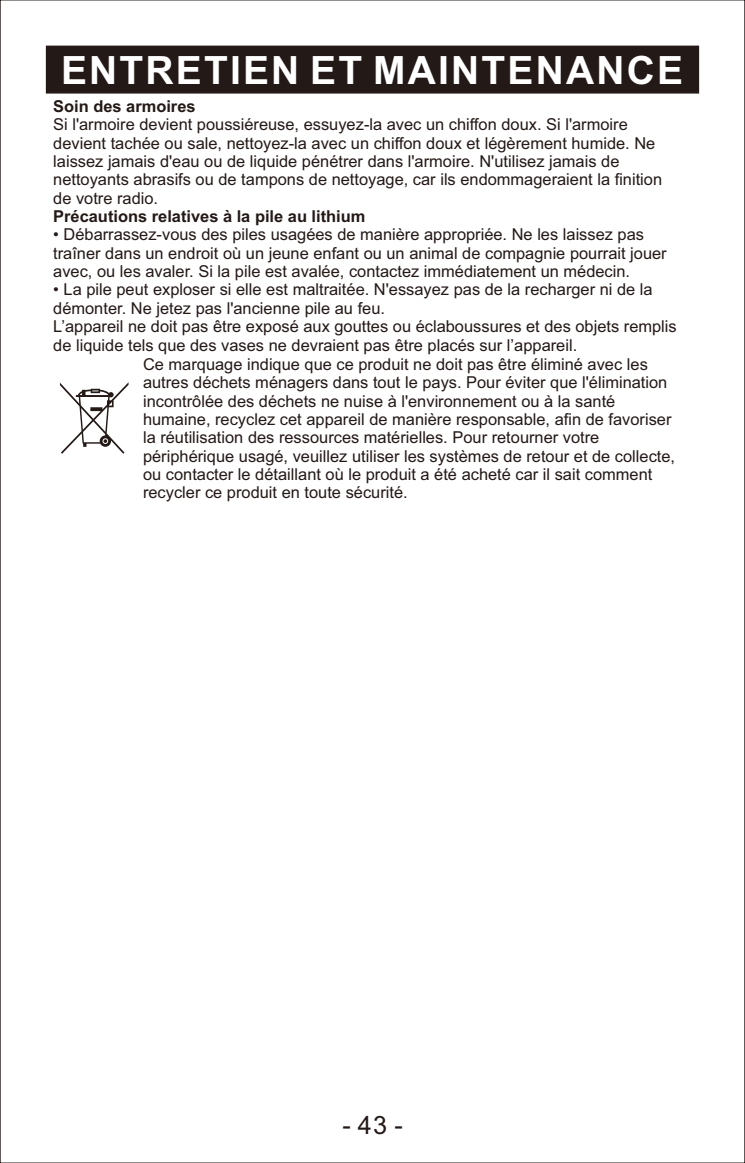
<style>
.page{position:relative;width:745px;height:1163px;background:#fff}
.page>*{position:absolute;margin:0;border:0;box-sizing:border-box;transform-origin:0 0}
.t1{font:700 39px "Arial";letter-spacing:.055em;color:#fff}
.t2{font:25.25px "Arial";color:#231916}
.t3{font:16.5px/18.2px "Arial";color:#231916}
.t4{font:700 16.5px "Arial";color:#231916}
</style>
<div class="page">
<div style="left:45px;top:45px;width:654px;height:49px;background:#231916"></div>
<svg style="left:60px;top:382px;width:68px;height:71px"></svg>
<h1 class="t1" style="left:61px;top:55px;width:623px">ENTRETIEN ET MAINTENANCE</h1>
<p class="t4" style="left:53px;top:100px;width:144px">Soin des armoires</p>
<p class="t3" style="left:53px;top:117px;width:610px">Si l'armoire devient poussiéreuse, essuyez-la avec un chiffon doux. Si l'armoire devient tachée ou sale, nettoyez-la avec un chiffon doux et légèrement humide. Ne laissez jamais d'eau ou de liquide pénétrer dans l'armoire. N'utilisez jamais de nettoyants abrasifs ou de tampons de nettoyage, car ils endommageraient la finition de votre radio.</p>
<p class="t4" style="left:53px;top:210px;width:313px">Précautions relatives à la pile au lithium</p>
<p class="t3" style="left:53px;top:227px;width:614px">• Débarrassez-vous des piles usagées de manière appropriée. Ne les laissez pas traîner dans un endroit où un jeune enfant ou un animal de compagnie pourrait jouer avec, ou les avaler. Si la pile est avalée, contactez immédiatement un médecin.</p>
<p class="t3" style="left:53px;top:282px;width:600px">• La pile peut exploser si elle est maltraitée. N'essayez pas de la recharger ni de la</p>
<p class="t3" style="left:53px;top:300px;width:333px">démonter. Ne jetez pas l'ancienne pile au feu.</p>
<p class="t3" style="left:53px;top:319px;width:624px">L’appareil ne doit pas être exposé aux gouttes ou éclaboussures et des objets remplis</p>
<p class="t3" style="left:53px;top:337px;width:525px">de liquide tels que des vases ne devraient pas être placés sur l’appareil.</p>
<p class="t3" style="left:143px;top:356px;width:506px">Ce marquage indique que ce produit ne doit pas être éliminé avec les</p>
<p class="t3" style="left:143px;top:375px;width:525px">autres déchets ménagers dans tout le pays. Pour éviter que l'élimination</p>
<p class="t3" style="left:143px;top:393px;width:473px">incontrôlée des déchets ne nuise à l'environnement ou à la santé</p>
<p class="t3" style="left:143px;top:411px;width:529px">humaine, recyclez cet appareil de manière responsable, afin de favoriser</p>
<p class="t3" style="left:143px;top:430px;width:457px">la réutilisation des ressources matérielles. Pour retourner votre</p>
<p class="t3" style="left:143px;top:448px;width:533px">périphérique usagé, veuillez utiliser les systèmes de retour et de collecte,</p>
<p class="t3" style="left:143px;top:466px;width:510px">ou contacter le détaillant où le produit a été acheté car il sait comment</p>
<p class="t3" style="left:143px;top:485px;width:266px">recycler ce produit en toute sécurité.</p>
<h2 class="t2" style="left:342px;top:1115px;width:62px">- 43 -</h2>
</div>
